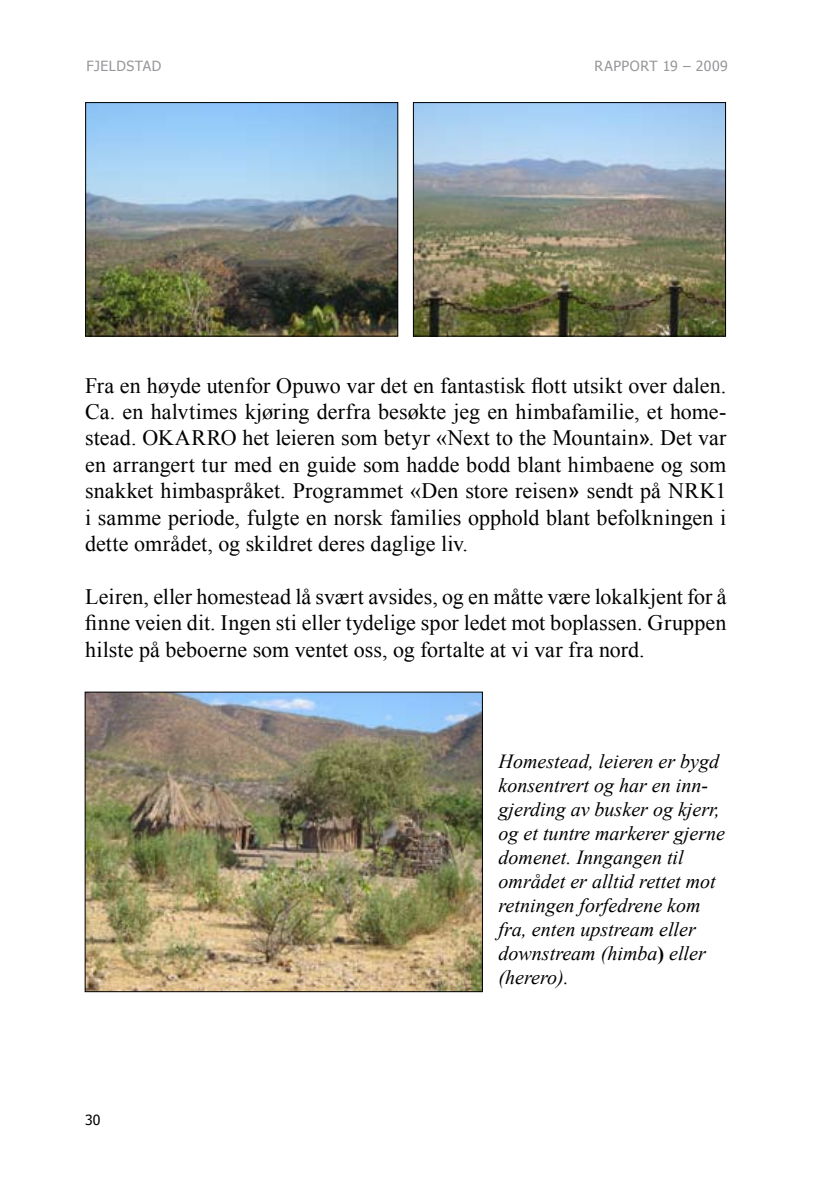
<style>
.page{position:relative;width:840px;height:1191px;background:#fff}
.page>*{position:absolute;margin:0;border:0;box-sizing:border-box;transform-origin:0 0}
.t1{font:22px/26.4px "Times New Roman";color:#000;text-align:justify}
.t2{font:italic 20px/24px "Times New Roman";color:#000}
.t3{font:14px "Tahoma";letter-spacing:.04em;color:#97979b}
.t4{font:14px "Tahoma";color:#000}
.s1{font-family:"Arial"}
.s2{font-weight:700;font-style:normal}
</style>
<div class="page">
<img style="left:87px;top:104px;width:309px;height:231px">
<div style="left:85px;top:102px;width:313px;height:235px;border:1px solid #000"></div>
<img style="left:414px;top:104px;width:309px;height:231px">
<div style="left:412px;top:102px;width:313px;height:235px;border:1px solid #000"></div>
<img style="left:87px;top:693px;width:393px;height:297px">
<div style="left:85px;top:691px;width:397px;height:301px;border:1px solid #000"></div>
<p class="t3" style="left:86px;top:57px;width:76px">FJELDSTAD</p>
<p class="t3" style="left:594px;top:57px;width:135px">RAPPORT 19 – 2009</p>
<p class="t1" style="left:85px;top:372px;width:642px">Fra en høyde utenfor Opuwo var det en fantastisk flott utsikt over dalen.<br>Ca. en halvtimes kjøring derfra besøkte jeg en himbafamilie, et home&shy;stead. OKARRO het leieren som betyr «Next to the Mountain<span class="s1">»</span>. Det var en arrangert tur med en guide som hadde bodd blant himbaene og som snakket himbaspråket. Programmet «Den store reisen<span class="s1">»</span> sendt på NRK1 i samme periode, fulgte en norsk families opphold blant befolkningen i dette området, og skildret deres daglige liv.</p>
<p class="t1" style="left:85px;top:583px;width:642px">Leiren, eller homestead lå svært avsides, og en måtte være lokalkjent for å finne veien dit. Ingen sti eller tydelige spor ledet mot boplassen. Gruppen hilste på beboerne som ventet oss, og fortalte at vi var fra nord.</p>
<p class="t4" style="left:85px;top:1110px;width:17px">30</p>
<p class="t2" style="left:498px;top:749px;width:228px">Homestead, leieren er bygd konsentrert og har en inn&shy;gjerding av busker og kjerr, og et tuntre markerer gjerne domenet. Inngangen til området er alltid rettet mot retningen forfedrene kom fra, enten upstream eller downstream (himba<span class="s2">)</span> eller (herero).</p>
</div>
